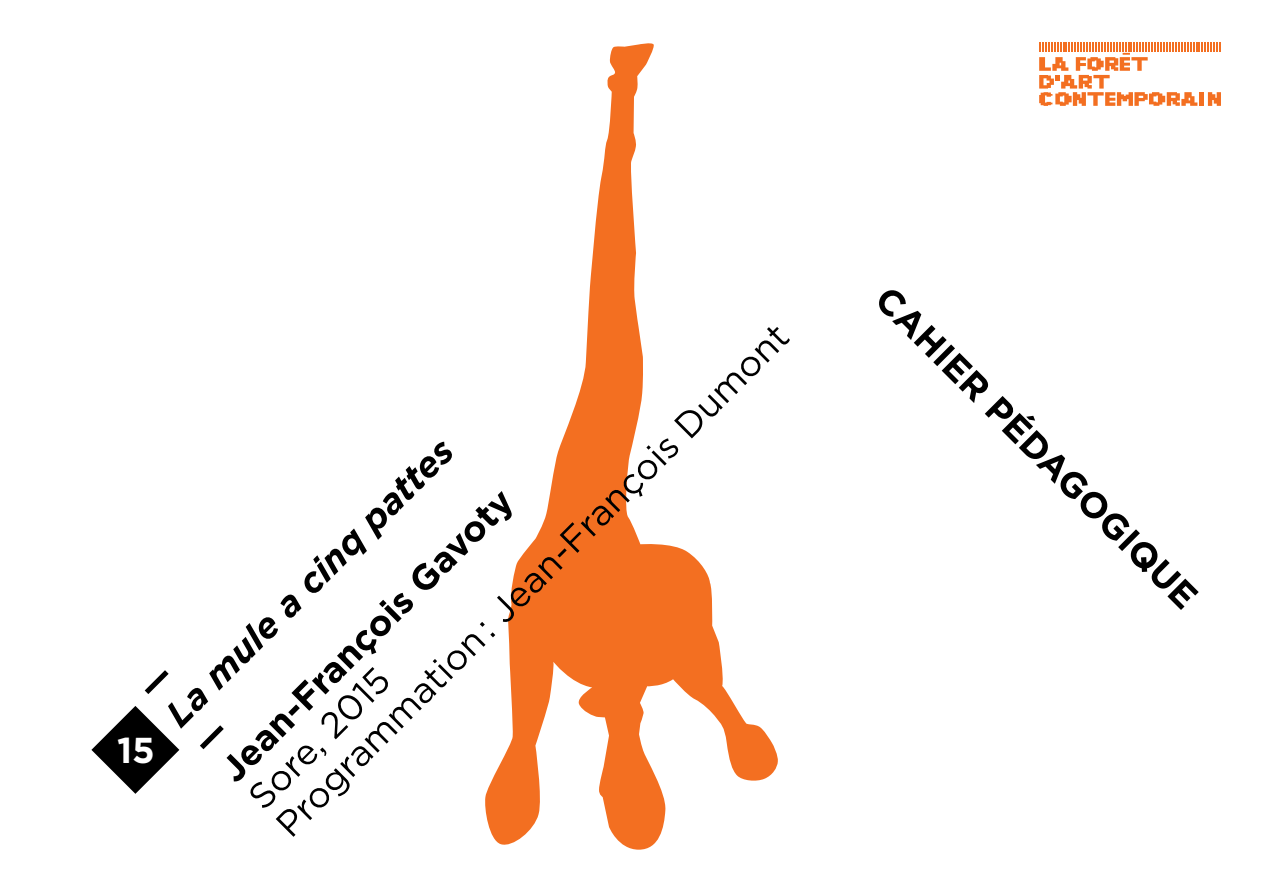
<style>
.page{position:relative;width:1263px;height:893px;background:#fff}
.page>*{position:absolute;margin:0;border:0;box-sizing:border-box;transform-origin:0 0}
.t1{font:36px/39px "Gotham";color:#000}
.t2{font:700 36px/39px "Gotham";color:#000}
.t3{font:italic 700 36px "Gotham";color:#000}
.t4{font:700 36px "Gotham";color:#fff}
</style>
<div class="page">
<svg style="left:485px;top:43px;width:293px;height:807px"></svg>
<svg style="left:91px;top:706px;width:88px;height:88px"></svg>
<svg style="left:1039px;top:43px;width:182px;height:63px"></svg>
<p class="t4" style="left:117px;top:726px;width:39px">15</p>
<p class="t1" style="left:240px;top:788px;width:709px;rotate:-45deg">Sore, 2015<br>Programmation : Jean-François Dumont</p>
<p class="t3" style="left:155px;top:703px;width:391px;rotate:-45deg">La mule a cinq pattes</p>
<p class="t2" style="left:185px;top:734px;width:398px;rotate:-45deg">—<br>Jean-François Gavoty</p>
<p class="t2" style="left:896px;top:279px;width:439px;rotate:45deg">CAHIER PÉDAGOGIQUE</p>
</div>
